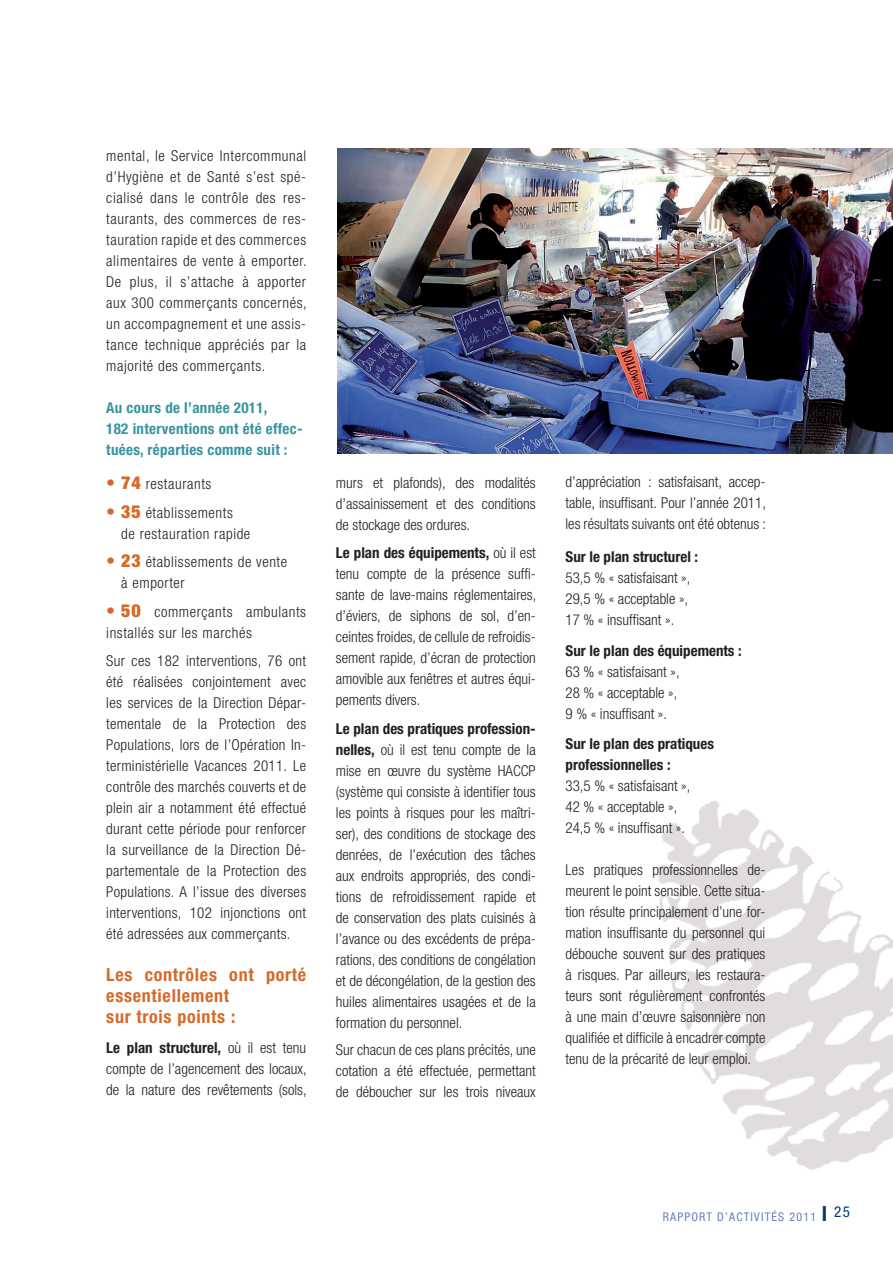
<style>
.page{position:relative;width:893px;height:1263px;background:#fff}
.page>*{position:absolute;margin:0;border:0;box-sizing:border-box;transform-origin:0 0}
.t1{font:700 condensed 18px/21px "Helvetica Neue";letter-spacing:.04em;color:#d56a29}
.t2{font:300 condensed 15px/21px "Helvetica Neue";color:#231f20;text-align:justify}
.t3{font:300 condensed 15px/21px "Helvetica Neue";letter-spacing:.04em;color:#231f20}
.t4{font:700 condensed 15px/21px "Helvetica Neue";color:#231f20}
.t5{font:700 condensed 15px/21px "Helvetica Neue";letter-spacing:.02em;color:#39939f}
.t6{font:condensed 12px "Helvetica Neue";letter-spacing:.1em;color:#667ebf}
.s1{font-weight:900;font-size:18px;color:#d56a29}
.s2{font-weight:700}
.s3{font-weight:700;font-size:21px;color:#013874}
</style>
<div class="page">
<img style="left:658px;top:801px;width:235px;height:369px">
<img style="left:337px;top:148px;width:556px;height:306px">
<p class="t2" style="left:106px;top:145px;width:202px">mental, le Service Intercommunal d’Hygiène et de Santé s’est spé&shy;cialisé dans le contrôle des res&shy;taurants, des commerces de res&shy;tauration rapide et des commerces alimentaires de vente à emporter.<br>De plus, il s’attache à apporter aux 300 commerçants concernés, un accompagnement et une assis&shy;tance technique appréciés par la majorité des commerçants.</p>
<p class="t5" style="left:106px;top:397px;width:198px">Au cours de l’année 2011,<br>182 interventions ont été effec&shy;tuées, réparties comme suit :</p>
<p class="t3" style="left:106px;top:473px;width:107px"><span class="s1">• 74</span> restaurants</p>
<p class="t3" style="left:121px;top:502px;width:131px;text-indent:-15px"><span class="s1">• 35</span> établissements<br>de restauration rapide</p>
<p class="t3" style="left:121px;top:551px;width:167px;text-indent:-15px"><span class="s1">• 23</span> établissements de vente à emporter</p>
<p class="t3" style="left:106px;top:601px;width:201px"><span class="s1">• 50</span> commerçants ambulants installés sur les marchés</p>
<p class="t2" style="left:106px;top:650px;width:201px">Sur ces 182 interventions, 76 ont été réalisées conjointement avec les services de la Direction Dépar&shy;tementale de la Protection des Populations, lors de l’Opération In&shy;terministérielle Vacances 2011. Le contrôle des marchés couverts et de plein air a notamment été effectué durant cette période pour renforcer la surveillance de la Direction Dé&shy;partementale de la Protection des Populations. A l’issue des diverses interventions, 102 injonctions ont été adressées aux commerçants.</p>
<p class="t1" style="left:106px;top:964px;width:201px">Les contrôles ont porté essentiellement<br>sur trois points :</p>
<p class="t2" style="left:106px;top:1037px;width:202px"><span class="s2">Le plan structurel,</span> où il est tenu compte de l’agencement des locaux, de la nature des revêtements (sols,</p>
<p class="t2" style="left:336px;top:472px;width:201px">murs et plafonds), des modalités d’assainissement et des conditions de stockage des ordures.</p>
<p class="t2" style="left:336px;top:542px;width:202px"><span class="s2">Le plan des équipements,</span> où il est tenu compte de la présence suffi&shy;sante de lave-mains réglementaires, d’éviers, de siphons de sol, d’en&shy;ceintes froides, de cellule de refroidis&shy;sement rapide, d’écran de protection amovible aux fenêtres et autres équi&shy;pements divers.</p>
<p class="t2" style="left:336px;top:718px;width:201px"><span class="s2">Le plan des pratiques profession&shy;nelles,</span> où il est tenu compte de la mise en œuvre du système HACCP (système qui consiste à identifier tous les points à risques pour les maîtri&shy;ser), des conditions de stockage des denrées, de l’exécution des tâches aux endroits appropriés, des condi&shy;tions de refroidissement rapide et de conservation des plats cuisinés à l’avance ou des excédents de prépa&shy;rations, des conditions de congélation et de décongélation, de la gestion des huiles alimentaires usagées et de la formation du personnel.</p>
<p class="t2" style="left:336px;top:1039px;width:201px">Sur chacun de ces plans précités, une cotation a été effectuée, permettant de déboucher sur les trois niveaux</p>
<p class="t2" style="left:566px;top:471px;width:202px">d’appréciation : satisfaisant, accep&shy;table, insuffisant. Pour l’année 2011, les résultats suivants ont été obtenus :</p>
<p class="t4" style="left:566px;top:546px;width:134px">Sur le plan structurel :</p>
<p class="t2" style="left:566px;top:567px;width:126px;text-align:left">53,5 % « satisfaisant »,<br>29,5 % « acceptable »,<br>17 % « insuffisant ».</p>
<p class="t4" style="left:566px;top:639px;width:178px">Sur le plan des équipements :</p>
<p class="t2" style="left:566px;top:661px;width:116px;text-align:left">63 % « satisfaisant »,<br>28 % « acceptable »,<br>9 % « insuffisant ».</p>
<p class="t4" style="left:566px;top:733px;width:150px">Sur le plan des pratiques professionnelles :</p>
<p class="t2" style="left:566px;top:775px;width:126px;text-align:left">33,5 % « satisfaisant »,<br>42 % « acceptable »,<br>24,5 % « insuffisant ».</p>
<p class="t2" style="left:566px;top:859px;width:201px">Les pratiques professionnelles de&shy;meurent le point sensible. Cette situa&shy;tion résulte principalement d’une for&shy;mation insuffisante du personnel qui débouche souvent sur des pratiques à risques. Par ailleurs, les restaura&shy;teurs sont régulièrement confrontés à une main d’œuvre saisonnière non qualifiée et difficile à encadrer compte tenu de la précarité de leur emploi.</p>
<p class="t6" style="left:663px;top:1210px;width:189px">RAPPORT D’ACTIVITÉS 2011 <span class="s3">I</span> <sup>25</sup></p>
</div>
